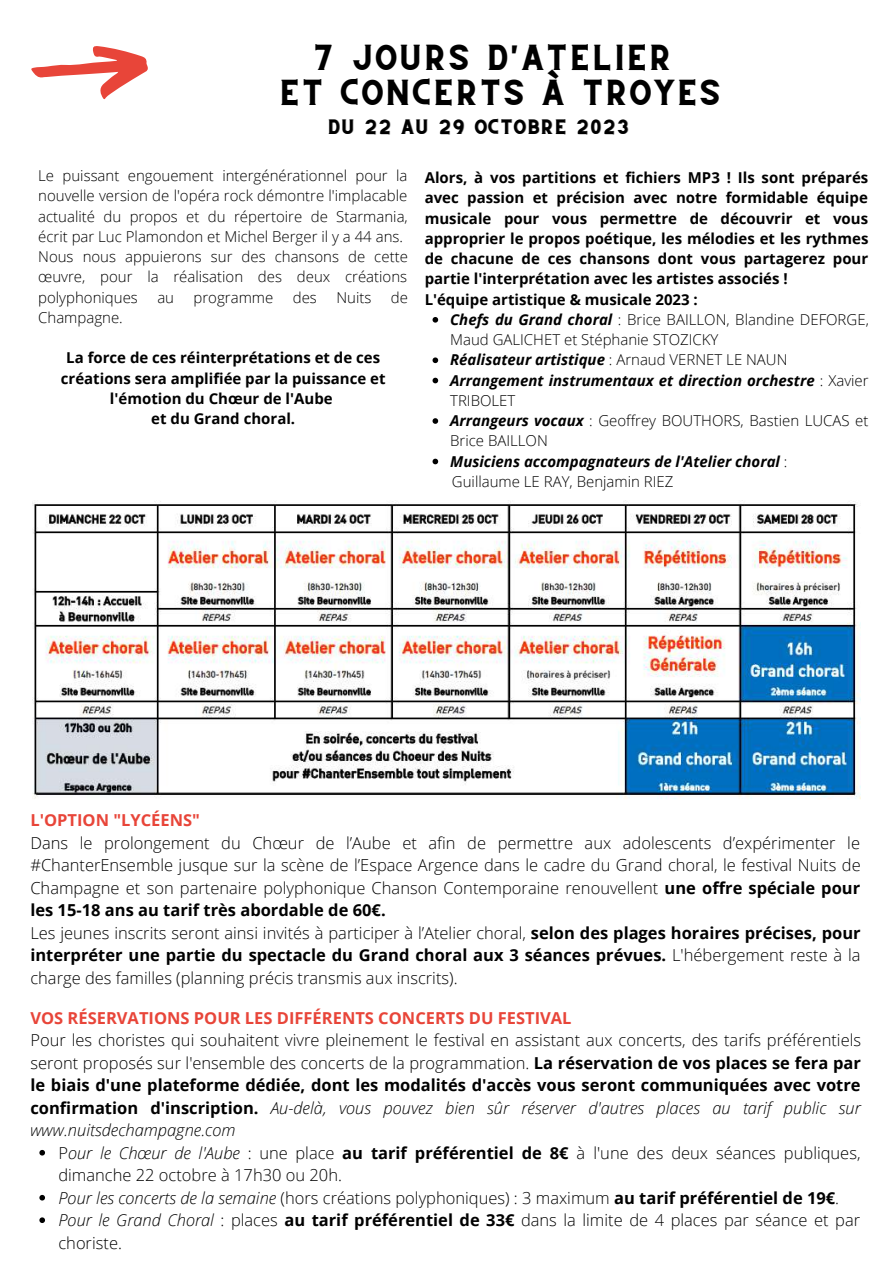
<style>
.page{position:relative;width:893px;height:1264px;background:#fff}
.page>*{position:absolute;margin:0;border:0;box-sizing:border-box;transform-origin:0 0}
.t1{font:25.5px/34.8px "CS Gordon Vintage";color:#000;text-align:center}
.t2{font:300 16.5px/22.5px "Open Sans";color:#000}
.t3{font:700 16.5px "Open Sans";color:#e84539}
.t4{font:700 15px/20.2px "Open Sans";color:#000}
.t5{font:300 15px/20.2px "Open Sans";color:#000}
.t6{font:italic 700 15px/20.2px "Open Sans";color:#000}
.t7{font:14.55px "CS Gordon Vintage";color:#000}
.s1{font-weight:300;font-style:normal}
.s2{font-weight:700}
.s3{font-style:italic}
</style>
<div class="page">
<svg style="left:31px;top:46px;width:117px;height:53px"></svg>
<img style="left:33px;top:501px;width:827px;height:298px">
<svg style="left:432px;top:317px;width:6px;height:5px"></svg>
<svg style="left:432px;top:357px;width:6px;height:6px"></svg>
<svg style="left:432px;top:378px;width:6px;height:5px"></svg>
<svg style="left:432px;top:418px;width:6px;height:6px"></svg>
<svg style="left:432px;top:458px;width:6px;height:6px"></svg>
<svg style="left:39px;top:1149px;width:6px;height:6px"></svg>
<svg style="left:39px;top:1194px;width:6px;height:6px"></svg>
<svg style="left:39px;top:1217px;width:6px;height:5px"></svg>
<h1 class="t1" style="left:278px;top:44px;width:444px">7 JOURS D'ATELIER<br>ET CONCERTS À TROYES</h1>
<p class="t7" style="left:327px;top:120px;width:304px">DU 22 AU 29 OCTOBRE 2023</p>
<p class="t5" style="left:38px;top:165px;width:371px">Le puissant engouement intergénérationnel pour la nouvelle version de l'opéra rock démontre l'implacable actualité du propos et du répertoire de Starmania, écrit par Luc Plamondon et Michel Berger il y a 44 ans.<br>Nous nous appuierons sur des chansons de cette œuvre, pour la réalisation des deux créations polyphoniques</p>
<p class="t5" style="left:157px;top:287px;width:18px">au</p>
<p class="t5" style="left:193px;top:287px;width:81px">programme</p>
<p class="t5" style="left:293px;top:287px;width:26px">des</p>
<p class="t5" style="left:336px;top:287px;width:37px">Nuits</p>
<p class="t5" style="left:391px;top:287px;width:19px">de</p>
<p class="t5" style="left:38px;top:307px;width:86px">Champagne.</p>
<p class="t4" style="left:61px;top:347px;width:326px;text-align:center">La force de ces réinterprétations et de ces créations sera amplifiée par la puissance et l'émotion du Chœur de l'Aube<br>et du Grand choral.</p>
<p class="t4" style="left:424px;top:167px;width:445px">Alors, à vos partitions et fichiers MP3 ! Ils sont préparés avec passion et précision avec notre formidable équipe musicale pour vous permettre de découvrir et vous approprier le propos poétique, les mélodies et les rythmes de chacune de ces chansons dont vous partagerez pour partie l'interprétation avec les artistes associés !<br>L'équipe artistique &amp; musicale 2023 :</p>
<p class="t6" style="left:450px;top:309px;width:420px">Chefs du Grand choral <span class="s1">: Brice BAILLON, Blandine DEFORGE, Maud GALICHET et Stéphanie STOZICKY<br></span>Réalisateur artistique <span class="s1">: Arnaud VERNET LE NAUN </span>Arrangement instrumentaux et direction orchestre <span class="s1">: Xavier TRIBOLET<br></span>Arrangeurs vocaux <span class="s1">: Geoffrey BOUTHORS, Bastien LUCAS et Brice BAILLON<br></span>Musiciens accompagnateurs de l'Atelier choral <span class="s1">:</span></p>
<p class="t5" style="left:452px;top:471px;width:223px">Guillaume LE RAY, Benjamin RIEZ</p>
<p class="t3" style="left:30px;top:808px;width:171px">L'OPTION "LYCÉENS"</p>
<p class="t2" style="left:30px;top:831px;width:831px">Dans le prolongement du Chœur de l’Aube et afin de permettre aux adolescents d’expérimenter le #ChanterEnsemble jusque sur la scène de l’Espace Argence dans le cadre du Grand choral, le festival Nuits de Champagne et son partenaire polyphonique Chanson Contemporaine renouvellent <span class="s2">une offre spéciale pour les 15-18 ans au tarif très abordable de 60€.<br></span>Les jeunes inscrits seront ainsi invités à participer à l’Atelier choral, <span class="s2">selon des plages horaires précises, pour interpréter une partie du spectacle du Grand choral aux 3 séances prévues.</span> L'hébergement reste à la charge des familles (planning précis transmis aux inscrits).</p>
<p class="t3" style="left:30px;top:1006px;width:542px">VOS RÉSERVATIONS POUR LES DIFFÉRENTS CONCERTS DU FESTIVAL</p>
<p class="t2" style="left:30px;top:1028px;width:832px;text-align:justify">Pour les choristes qui souhaitent vivre pleinement le festival en assistant aux concerts, des tarifs préférentiels seront proposés sur l'ensemble des concerts de la programmation. <span class="s2">La réservation de vos places se fera par le biais d'une plateforme dédiée, dont les modalités d'accès vous seront communiquées avec votre confirmation d'inscription.</span> <span class="s3">Au-delà, vous pouvez bien sûr réserver d'autres places au tarif public sur www.nuitsdechampagne.com</span></p>
<p class="t2" style="left:58px;top:1141px;width:803px">P<span class="s3">our le Chœur de l'Aube</span> : une place <span class="s2">au tarif préférentiel de 8€</span> à l'une des deux séances publiques, dimanche 22 octobre à 17h30 ou 20h.<br><span class="s3">Pour les concerts de la semaine</span> (hors créations polyphoniques) : 3 maximum <span class="s2">au tarif préférentiel de 19€</span>.<br><span class="s3">Pour le Grand Choral</span> : places <span class="s2">au tarif préférentiel de 33€</span> dans la limite de 4 places par séance et par choriste.</p>
</div>
